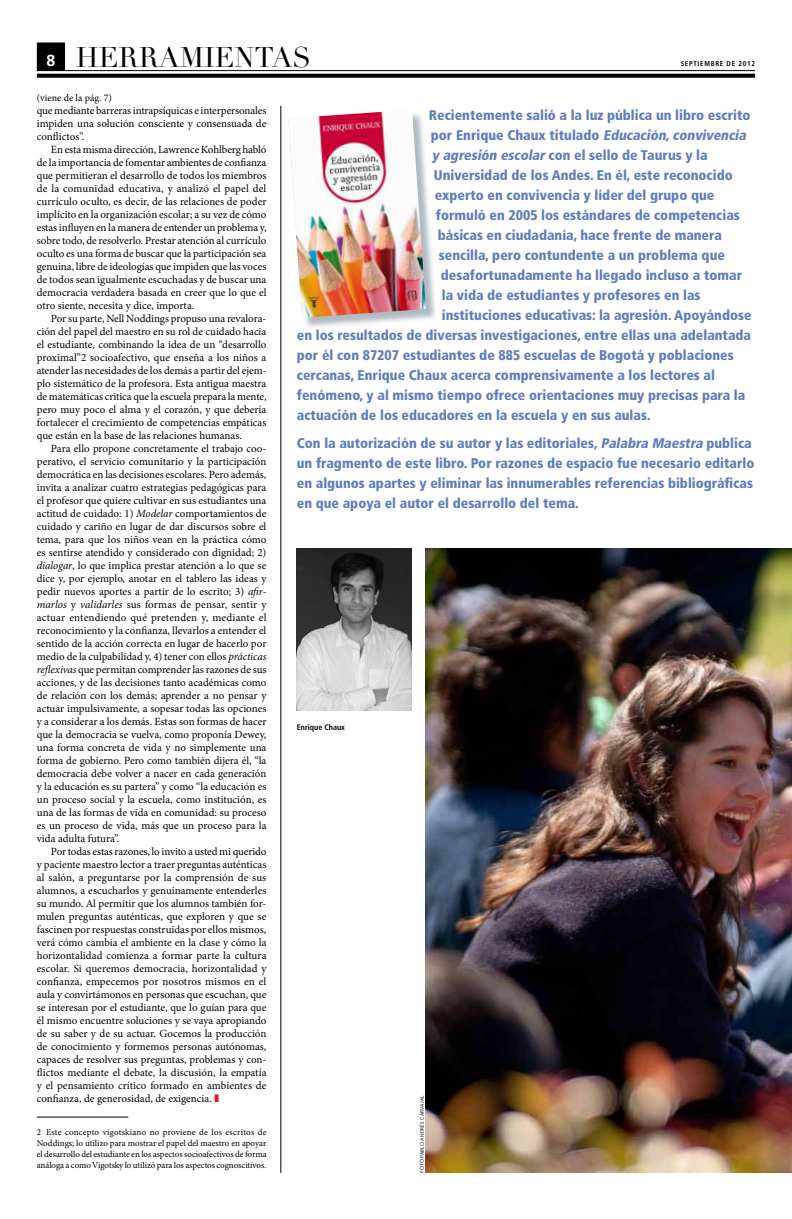
<style>
.page{position:relative;width:792px;height:1219px;background:#fff}
.page>*{position:absolute;margin:0;border:0;box-sizing:border-box;transform-origin:0 0}
.t1{font:28px "Didot LT Std";color:#000}
.t2{font:900 condensed 14px/20px "Frutiger LT Std";color:#5c7dbe}
.t3{font:11px/13px "Minion Pro";color:#000;text-align:justify}
.t4{font:10px "Minion Pro";color:#000}
.t5{font:9px/11px "Minion Pro";letter-spacing:-.01em;color:#000;text-align:justify}
.t6{font:700 condensed 8px "Frutiger LT Std";color:#000}
.t7{font:700 condensed 7px "Frutiger LT Std";letter-spacing:.1em;color:#000}
.t8{font:5px "Syntax LT Std";letter-spacing:.03em;color:#000}
.s1{font-family:"Frutiger LT Std";font-weight:700;font-size:16px;color:#fff}
.s2{font-style:italic}
.s3{color:#db1a21}
</style>
<div class="page">
<hr style="left:37px;top:70px;width:718px;height:1px;background:#000">
<div style="left:37px;top:43px;width:28px;height:27px;background:#000"></div>
<svg style="left:37px;top:74px;width:718px;height:4px;background:#121212"></svg>
<img style="left:426px;top:548px;width:366px;height:625px">
<hr style="left:281px;top:106px;width:1px;height:1067px;background:#000">
<div style="left:290px;top:112px;width:148px;height:218px;background:#95a3ab;opacity:.75"></div>
<img style="left:288px;top:111px;width:138px;height:207px">
<img style="left:297px;top:548px;width:114px;height:163px">
<hr style="left:37px;top:1117px;width:91px;height:1px;background:#000">
<h1 class="t1" style="left:46px;top:40px;width:74px"><span class="s1">8</span> HERRA</h1>
<h1 class="t1" style="left:180px;top:40px;width:133px">MIENTAS</h1>
<p class="t4" style="left:37px;top:91px;width:77px">(viene de la pág. 7)</p>
<p class="t7" style="left:681px;top:60px;width:76px">septiembre de 2012</p>
<p class="t3" style="left:37px;top:104px;width:231px">que mediante barreras intrapsíquicas e interpersonales impiden una solución consciente y consensuada de conflictos”.</p>
<p class="t3" style="left:37px;top:143px;width:231px;text-indent:14px">En esta misma dirección, Lawrence Kohlberg habló de la importancia de fomentar ambientes de confianza que permitieran el desarrollo de todos los miembros de la comunidad educativa, y analizó el papel del currículo oculto, es decir, de las relaciones de poder implícito en la organización escolar; a su vez de cómo estas influyen en la manera de entender un problema y, sobre todo, de resolverlo. Prestar atención al currículo oculto es una forma de buscar que la participación sea genuina, libre de ideologías que impiden que las voces de todos sean igualmente escuchadas y de buscar una democracia verdadera basada en creer que lo que el otro siente, necesita y dice, importa.</p>
<p class="t3" style="left:37px;top:312px;width:231px;text-indent:14px">Por su parte, Nell Noddings propuso una revalora&shy;ción del papel del maestro en su rol de cuidado hacia el estudiante, combinando la idea de un “desarrollo proximal”2 socioafectivo, que enseña a los niños a atender las necesidades de los demás a partir del ejem&shy;plo sistemático de la profesora. Esta antigua maestra de matemáticas critica que la escuela prepara la mente, pero muy poco el alma y el corazón, y que debería fortalecer el crecimiento de competencias empáticas que están en la base de las relaciones humanas.</p>
<p class="t3" style="left:37px;top:442px;width:231px;text-indent:14px">Para ello propone concretamente el trabajo coo&shy;perativo, el servicio comunitario y la participación democrática en las decisiones escolares. Pero además, invita a analizar cuatro estrategias pedagógicas para el profesor que quiere cultivar en sus estudiantes una actitud de cuidado: 1) <span class="s2">Modelar</span> comportamientos de cuidado y cariño en lugar de dar discursos sobre el tema, para que los niños vean en la práctica cómo es sentirse atendido y considerado con dignidad; 2) <span class="s2">dialogar</span>, lo que implica prestar atención a lo que se dice y, por ejemplo, anotar en el tablero las ideas y pedir nuevos aportes a partir de lo escrito; 3) <span class="s2">afir&shy;marlos</span> y <span class="s2">validarles</span> sus formas de pensar, sentir y actuar entendiendo qué pretenden y, mediante el reconocimiento y la confianza, llevarlos a entender el sentido de la acción correcta en lugar de hacerlo por medio de la culpabilidad y, 4) tener con ellos <span class="s2">prácticas reflexivas</span> que permitan comprender las razones de sus acciones, y de las decisiones tanto académicas como de relación con los demás; aprender a no pensar y actuar impulsivamente, a sopesar todas las opciones y a considerar a los demás. Estas son formas de hacer que la democracia se vuelva, como proponía Dewey, una forma concreta de vida y no simplemente una forma de gobierno. Pero como también dijera él, “la democracia debe volver a nacer en cada generación y la educación es su partera” y como “la educación es un proceso social y la escuela, como institución, es una de las formas de vida en comunidad: su proceso es un proceso de vida, más que un proceso para la vida adulta futura”.</p>
<p class="t3" style="left:37px;top:845px;width:231px;text-indent:14px">Por todas estas razones, lo invito a usted mi querido y paciente maestro lector a traer preguntas auténticas al salón, a preguntarse por la comprensión de sus alumnos, a escucharlos y genuinamente entenderles su mundo. Al permitir que los alumnos también for&shy;mulen preguntas auténticas, que exploren y que se fascinen por respuestas construidas por ellos mismos, verá cómo cambia el ambiente en la clase y cómo la horizontalidad comienza a formar parte la cultura escolar. Si queremos democracia, horizontalidad y confianza, empecemos por nosotros mismos en el aula y convirtámonos en personas que escuchan, que se interesan por el estudiante, que lo guían para que él mismo encuentre soluciones y se vaya apropiando de su saber y de su actuar. Gocemos la producción de conocimiento y formemos personas autónomas, capaces de resolver sus preguntas, problemas y con&shy;flictos mediante el debate, la discusión, la empatía y el pensamiento crítico formado en ambientes de confianza, de generosidad, de exigencia. <span class="s3">❚</span></p>
<p class="t5" style="left:37px;top:1126px;width:231px">2 Este concepto vigotskiano no proviene de los escritos de Noddings; lo utilizo para mostrar el papel del maestro en apoyar el desarrollo del estudiante en los aspectos socioafectivos de forma análoga a como Vigotsky lo utilizó para los aspectos cognoscitivos.</p>
<p class="t2" style="left:429px;top:105px;width:323px">Recientemente salió a la luz pública un libro escrito</p>
<p class="t2" style="left:431px;top:125px;width:320px">por Enrique Chaux titulado <span class="s2">Educación,convivencia</span></p>
<p class="t2" style="left:432px;top:145px;width:277px"><span class="s2">y agresión escolar</span>con el sello de Taurus y la</p>
<p class="t2" style="left:434px;top:165px;width:300px">Universidad de los Andes. En él, este reconocido</p>
<p class="t2" style="left:435px;top:185px;width:281px">experto en convivencia y líder del grupo que</p>
<p class="t2" style="left:436px;top:205px;width:306px">formuló en 2005 los estándares de competencias</p>
<p class="t2" style="left:438px;top:225px;width:286px">básicas en ciudadanía, hace frente de manera</p>
<p class="t2" style="left:439px;top:245px;width:288px">sencilla, pero contundente a un problema que</p>
<p class="t2" style="left:441px;top:265px;width:303px">desafortunadamente ha llegado incluso a tomar</p>
<p class="t2" style="left:442px;top:285px;width:260px">la vida de estudiantes y profesores en las</p>
<p class="t2" style="left:442px;top:305px;width:311px">instituciones educativas: la agresión. Apoyándose</p>
<p class="t2" style="left:297px;top:325px;width:456px">en los resultados de diversas investigaciones, entre ellas una adelantada</p>
<p class="t2" style="left:297px;top:345px;width:438px">por él con 87207 estudiantes de 885 escuelas de Bogotá y poblaciones</p>
<p class="t2" style="left:297px;top:365px;width:420px">cercanas, Enrique Chaux acerca comprensivamente a los lectores al</p>
<p class="t2" style="left:297px;top:385px;width:450px">fenómeno, y al mismo tiempo ofrece orientaciones muy precisas para la</p>
<p class="t2" style="left:297px;top:405px;width:355px">actuación de los educadores en la escuela y en sus aulas.</p>
<p class="t2" style="left:297px;top:433px;width:459px">Con la autorización de su autor y las editoriales, <span class="s2">Palabra Maestra</span> publica un fragmento de este libro. Por razones de espacio fue necesario editarlo en algunos apartes y eliminar las innumerables referencias bibliográficas en que apoya el autor el desarrollo del tema.</p>
<p class="t6" style="left:297px;top:722px;width:50px">Enrique Chaux</p>
<p class="t8" style="left:419px;top:1173px;width:79px;rotate:-90deg">FOTO Pablo Andrés Carvajal</p>
</div>
